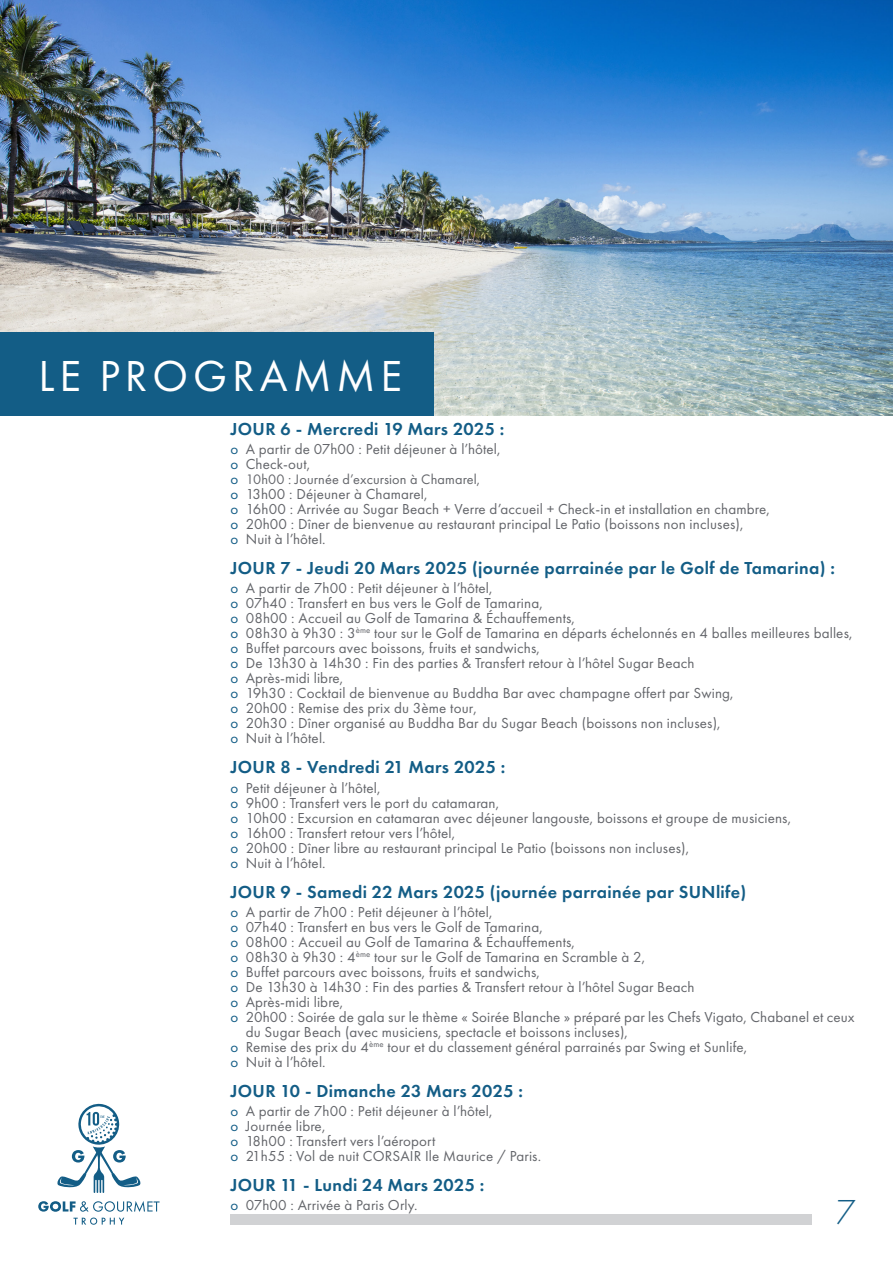
<style>
.page{position:relative;width:893px;height:1263px;background:#fff}
.page>*{position:absolute;margin:0;border:0;box-sizing:border-box;transform-origin:0 0}
.t1{font:45px "Futura PT";letter-spacing:.11em;color:#fff}
.t2{font:300 36px "Futura PT";color:#135d86}
.t3{font:600 18px "Futura PT";letter-spacing:.02em;color:#135d86}
.t4{font:15px/15px "Futura PT";letter-spacing:.01em;color:#63656a}
.t5{font:14.25px "Futura PT";letter-spacing:.01em;color:#63656a}
.s1{color:#135d86}
.s2{font-size:15px;color:#135d86}
</style>
<div class="page">
<img style="left:0;top:0;width:893px;height:415px">
<div style="left:0;top:332px;width:434px;height:83px;background:#135d86"></div>
<div style="left:231px;top:1214px;width:581px;height:11px;background:#d1d2d4"></div>
<svg style="left:38px;top:1201px;width:122px;height:24px"></svg>
<svg style="left:57px;top:1103px;width:84px;height:90px"></svg>
<p class="t1" style="left:38px;top:349px;width:365px">LE PROGRAMME</p>
<p class="t3" style="left:230px;top:417px;width:275px">JOUR 6 - Mercredi 19 Mars 2025 :</p>
<p class="t4" style="left:230px;top:441px;width:272px"><span class="s1">o</span> A partir de 07h00 : Petit déjeuner à l’hôtel,</p>
<p class="t4" style="left:230px;top:456px;width:81px"><span class="s1">o</span> Check-out,</p>
<p class="t5" style="left:230px;top:471px;width:251px"><span class="s2">o</span> 10h00 : Journée d’excursion à Chamarel,</p>
<p class="t4" style="left:230px;top:486px;width:199px"><span class="s1">o</span> 13h00 : Déjeuner à Chamarel,</p>
<p class="t4" style="left:230px;top:501px;width:541px"><span class="s1">o</span> 16h00 : Arrivée au Sugar Beach + Verre d’accueil + Check-in et installation en chambre,</p>
<p class="t4" style="left:230px;top:516px;width:514px"><span class="s1">o</span> 20h00 : Dîner de bienvenue au restaurant principal Le Patio (boissons non incluses),</p>
<p class="t4" style="left:230px;top:531px;width:97px"><span class="s1">o</span> Nuit à l’hôtel.</p>
<p class="t3" style="left:230px;top:557px;width:606px">JOUR 7 - Jeudi 20 Mars 2025 (journée parrainée par le Golf de Tamarina) :</p>
<p class="t4" style="left:230px;top:581px;width:264px"><span class="s1">o</span> A partir de 7h00 : Petit déjeuner à l’hôtel,</p>
<p class="t4" style="left:230px;top:596px;width:314px"><span class="s1">o</span> 07h40 : Transfert en bus vers le Golf de Tamarina,</p>
<p class="t4" style="left:230px;top:611px;width:346px"><span class="s1">o</span> 08h00 : Accueil au Golf de Tamarina &amp; Échauffements,</p>
<p class="t4" style="left:230px;top:626px;width:623px"><span class="s1">o</span> 08h30 à 9h30 : 3<sup>ème</sup> tour sur le Golf de Tamarina en départs échelonnés en 4 balles meilleures balles,</p>
<p class="t4" style="left:230px;top:641px;width:311px"><span class="s1">o</span> Buffet parcours avec boissons, fruits et sandwichs,</p>
<p class="t4" style="left:230px;top:656px;width:466px"><span class="s1">o</span> De 13h30 à 14h30 : Fin des parties &amp; Transfert retour à l’hôtel Sugar Beach</p>
<p class="t4" style="left:230px;top:671px;width:114px"><span class="s1">o</span> Après-midi libre,</p>
<p class="t4" style="left:230px;top:686px;width:505px"><span class="s1">o</span> 19h30 : Cocktail de bienvenue au Buddha Bar avec champagne offert par Swing,</p>
<p class="t4" style="left:230px;top:701px;width:248px"><span class="s1">o</span> 20h00 : Remise des prix du 3ème tour,</p>
<p class="t4" style="left:230px;top:716px;width:492px"><span class="s1">o</span> 20h30 : Dîner organisé au Buddha Bar du Sugar Beach (boissons non incluses),</p>
<p class="t4" style="left:230px;top:731px;width:97px"><span class="s1">o</span> Nuit à l’hôtel.</p>
<p class="t3" style="left:230px;top:756px;width:276px">JOUR 8 - Vendredi 21 Mars 2025 :</p>
<p class="t4" style="left:230px;top:780px;width:152px"><span class="s1">o</span> Petit déjeuner à l’hôtel,</p>
<p class="t4" style="left:230px;top:795px;width:270px"><span class="s1">o</span> 9h00 : Transfert vers le port du catamaran,</p>
<p class="t4" style="left:230px;top:810px;width:562px"><span class="s1">o</span> 10h00 : Excursion en catamaran avec déjeuner langouste, boissons et groupe de musiciens,</p>
<p class="t4" style="left:230px;top:825px;width:226px"><span class="s1">o</span> 16h00 : Transfert retour vers l’hôtel,</p>
<p class="t4" style="left:230px;top:840px;width:460px"><span class="s1">o</span> 20h00 : Dîner libre au restaurant principal Le Patio (boissons non incluses),</p>
<p class="t4" style="left:230px;top:855px;width:97px"><span class="s1">o</span> Nuit à l’hôtel.</p>
<p class="t3" style="left:230px;top:880px;width:517px">JOUR 9 - Samedi 22 Mars 2025 (journée parrainée par SUNlife)</p>
<p class="t4" style="left:230px;top:904px;width:264px"><span class="s1">o</span> A partir de 7h00 : Petit déjeuner à l’hôtel,</p>
<p class="t4" style="left:230px;top:919px;width:314px"><span class="s1">o</span> 07h40 : Transfert en bus vers le Golf de Tamarina,</p>
<p class="t4" style="left:230px;top:934px;width:346px"><span class="s1">o</span> 08h00 : Accueil au Golf de Tamarina &amp; Échauffements,</p>
<p class="t4" style="left:230px;top:949px;width:416px"><span class="s1">o</span> 08h30 à 9h30 : 4<sup>ème</sup> tour sur le Golf de Tamarina en Scramble à 2,</p>
<p class="t4" style="left:230px;top:964px;width:311px"><span class="s1">o</span> Buffet parcours avec boissons, fruits et sandwichs,</p>
<p class="t4" style="left:230px;top:979px;width:466px"><span class="s1">o</span> De 13h30 à 14h30 : Fin des parties &amp; Transfert retour à l’hôtel Sugar Beach</p>
<p class="t4" style="left:230px;top:994px;width:114px"><span class="s1">o</span> Après-midi libre,</p>
<p class="t4" style="left:246px;top:1009px;width:610px;text-indent:-15px"><span class="s1">o</span> 20h00 : Soirée de gala sur le thème « Soirée Blanche » préparé par les Chefs Vigato, Chabanel et ceux du Sugar Beach (avec musiciens, spectacle et boissons incluses),</p>
<p class="t4" style="left:230px;top:1039px;width:518px"><span class="s1">o</span> Remise des prix du 4<sup>ème</sup> tour et du classement général parrainés par Swing et Sunlife,</p>
<p class="t4" style="left:230px;top:1054px;width:97px"><span class="s1">o</span> Nuit à l’hôtel.</p>
<p class="t3" style="left:230px;top:1079px;width:294px">JOUR 10 - Dimanche 23 Mars 2025 :</p>
<p class="t4" style="left:230px;top:1103px;width:264px"><span class="s1">o</span> A partir de 7h00 : Petit déjeuner à l’hôtel,</p>
<p class="t4" style="left:230px;top:1118px;width:96px"><span class="s1">o</span> Journée libre,</p>
<p class="t4" style="left:230px;top:1133px;width:206px"><span class="s1">o</span> 18h00 : Transfert vers l’aéroport</p>
<p class="t4" style="left:230px;top:1148px;width:312px"><span class="s1">o</span> 21h55 : Vol de nuit CORSAIR Ile Maurice / Paris.</p>
<p class="t3" style="left:230px;top:1174px;width:255px">JOUR 11 - Lundi 24 Mars 2025 :</p>
<p class="t4" style="left:230px;top:1198px;width:189px"><span class="s1">o</span> 07h00 : Arrivée à Paris Orly.</p>
<p class="t2" style="left:836px;top:1192px;width:21px">7</p>
</div>
